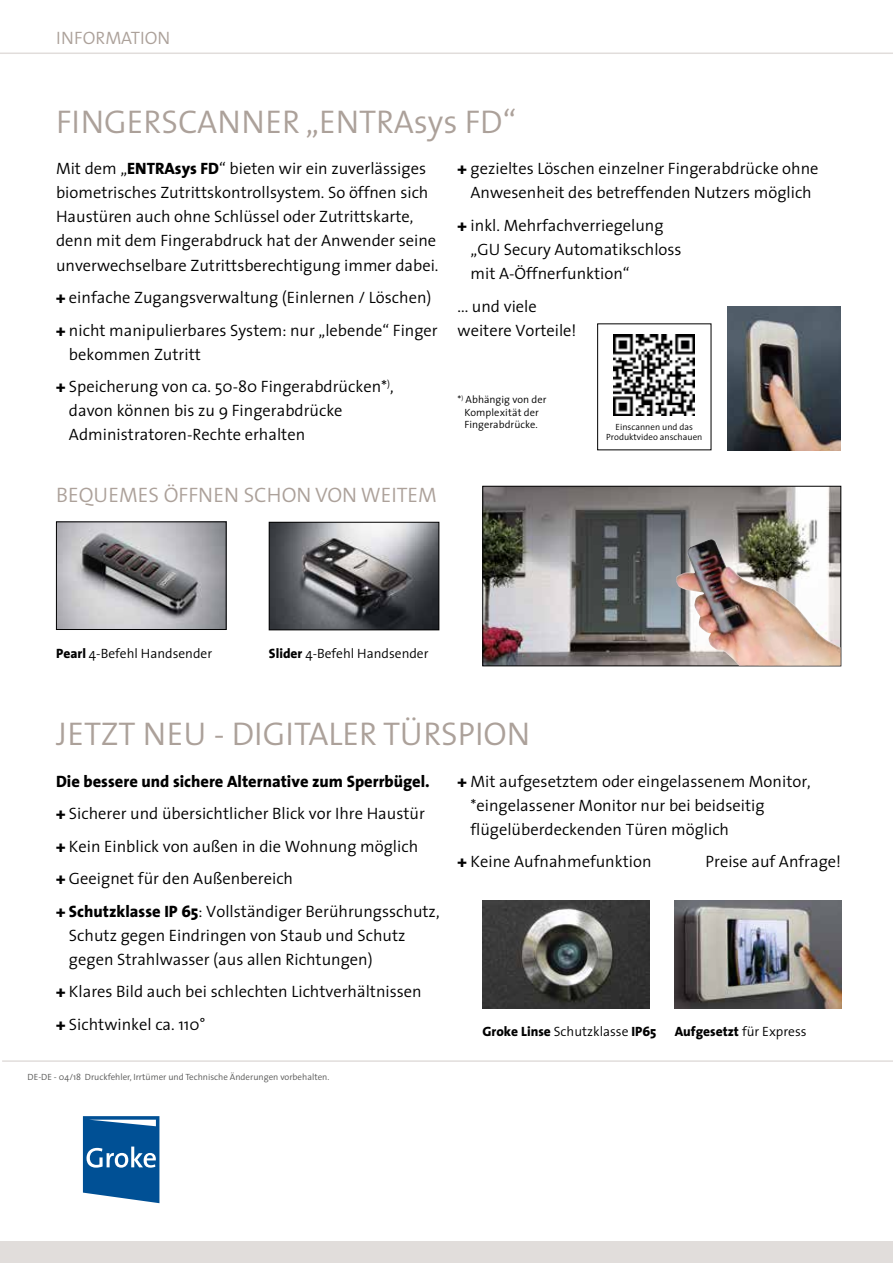
<style>
.page{position:relative;width:893px;height:1263px;background:#fff}
.page>*{position:absolute;margin:0;border:0;box-sizing:border-box;transform-origin:0 0}
.t1{font:300 33px "The Sans";color:#aca19a}
.t2{font:300 21px "The Sans";color:#aca19a}
.t3{font:300 18px "The Sans";color:#aca19a}
.t4{font:300 16.5px/24px "The Sans";color:#000}
.t5{font:300 13.5px "The Sans";color:#000}
.t6{font:800 13.5px "The Sans";color:#000}
.t7{font:300 10.5px/12.6px "The Sans";letter-spacing:.005em;color:#000;text-align:center}
.t8{font:300 9px "The Sans";color:#575756}
.t9{font:300 9px/10.5px "The Sans";color:#000;text-align:center}
.s1{font-weight:800}
.s2{font-weight:300}
</style>
<div class="page">
<hr style="left:0;top:52px;width:893px;height:2px;background:#e1dddb">
<div style="left:0;top:1242px;width:893px;height:21px;background:#e1dddb"></div>
<svg style="left:83px;top:1116px;width:76px;height:87px"></svg>
<hr style="left:2px;top:1060px;width:891px;height:2px;background:#e1dddb">
<img style="left:727px;top:306px;width:113px;height:144px">
<img style="left:271px;top:524px;width:166px;height:104px">
<div style="left:269px;top:522px;width:170px;height:108px;border:1px solid #000"></div>
<img style="left:485px;top:488px;width:354px;height:176px">
<div style="left:483px;top:486px;width:358px;height:180px;border:1px solid #000"></div>
<img style="left:58px;top:524px;width:166px;height:104px">
<div style="left:56px;top:522px;width:170px;height:108px;border:1px solid #000"></div>
<img style="left:676px;top:539px;width:165px;height:127px">
<svg style="left:613px;top:334px;width:82px;height:82px"></svg>
<img style="left:614px;top:335px;width:81px;height:81px">
<img style="left:675px;top:900px;width:167px;height:108px">
<img style="left:483px;top:900px;width:167px;height:108px">
<p class="t3" style="left:56px;top:27px;width:116px">INFORMATION</p>
<h1 class="t1" style="left:56px;top:101px;width:462px">FINGERSCANNER „ENTRAsys FD“</h1>
<p class="t4" style="left:56px;top:157px;width:384px">Mit dem „<span class="s1">ENTRAsys FD</span>“ bieten wir ein zuverlässiges biometrisches Zutrittskontrollsystem. So öffnen sich Haustüren auch ohne Schlüssel oder Zutrittskarte, denn mit dem Fingerabdruck hat der Anwender seine unverwechselbare Zutrittsberechtigung immer dabei.</p>
<p class="t4" style="left:56px;top:281px;width:383px;line-height:32.5px"><span class="s1">+</span> einfache Zugangsverwaltung (Einlernen / Löschen) <span class="s1">+</span> nicht manipulierbares System: nur „lebende“ Finger</p>
<p class="t4" style="left:56px;top:338px;width:339px;line-height:32.5px;text-indent:13px">bekommen Zutritt<br><span class="s1">+</span> Speicherung von ca. 50-80 Fingerabdrücken*<sup>)</sup>,</p>
<p class="t4" style="left:69px;top:399px;width:275px">davon können bis zu 9 Fingerabdrücke<br>Administratoren-Rechte erhalten</p>
<p class="t2" style="left:56px;top:481px;width:382px">BEQUEMES ÖFFNEN SCHON VON WEITEM</p>
<p class="t4" style="left:458px;top:157px;width:362px;text-align:center"><span class="s1">+</span> gezieltes Löschen einzelner Fingerabdrücke ohne<br>Anwesenheit des betreffenden Nutzers möglich</p>
<p class="t4" style="left:471px;top:214px;width:213px;text-indent:-13px"><span class="s1">+</span> inkl. Mehrfachverriegelung „GU Secury Automatikschloss mit A-Öffnerfunktion“</p>
<p class="t4" style="left:458px;top:294px;width:120px">... und viele weitere Vorteile!</p>
<p class="t7" style="left:458px;top:393px;width:90px">*<sup>)</sup> Abhängig von der<br>Komplexität der<br>Fingerabdrücke.</p>
<p class="t9" style="left:606px;top:421px;width:98px">Einscannen und das<br>Produktvideo anschauen</p>
<p class="t5" style="left:56px;top:645px;width:157px"><span class="s1">Pearl</span> 4-Befehl Handsender</p>
<p class="t5" style="left:269px;top:645px;width:161px"><span class="s1">Slider</span> 4-Befehl Handsender</p>
<h1 class="t1" style="left:56px;top:713px;width:476px">JETZT NEU - DIGITALER TÜRSPION</h1>
<p class="t4" style="left:56px;top:765px;width:385px;line-height:32.5px"><span class="s1">Die bessere und sichere Alternative zum Sperrbügel. +</span> Sicherer und übersichtlicher Blick vor Ihre Haustür<br><span class="s1">+</span> Kein Einblick von außen in die Wohnung möglich<br><span class="s1">+</span> Geeignet für den Außenbereich<br><span class="s1">+ Schutzklasse IP 65</span>: Vollständiger Berührungsschutz,</p>
<p class="t4" style="left:69px;top:923px;width:338px">Schutz gegen Eindringen von Staub und Schutz gegen Strahlwasser (aus allen Richtungen)</p>
<p class="t4" style="left:56px;top:975px;width:367px;line-height:32.5px"><span class="s1">+</span> Klares Bild auch bei schlechten Lichtverhältnissen <span class="s1">+</span> Sichtwinkel ca. 110°</p>
<p class="t8" style="left:28px;top:1071px;width:303px">DE-DE - 04/18 Druckfehler, Irrtümer und Technische Änderungen vorbehalten.</p>
<p class="t4" style="left:470px;top:769px;width:342px;text-indent:-13px"><span class="s1">+</span> Mit aufgesetztem oder eingelassenem Monitor, *eingelassener Monitor nur bei beidseitig flügelüberdeckenden Türen möglich</p>
<p class="t4" style="left:458px;top:850px;width:195px"><span class="s1">+</span> Keine Aufnahmefunktion</p>
<p class="t4" style="left:706px;top:850px;width:137px">Preise auf Anfrage!</p>
<p class="t6" style="left:483px;top:1023px;width:175px">Groke Linse <span class="s2">Schutzklasse</span> IP65</p>
<p class="t6" style="left:675px;top:1023px;width:133px">Aufgesetzt <span class="s2">für Express</span></p>
</div>
